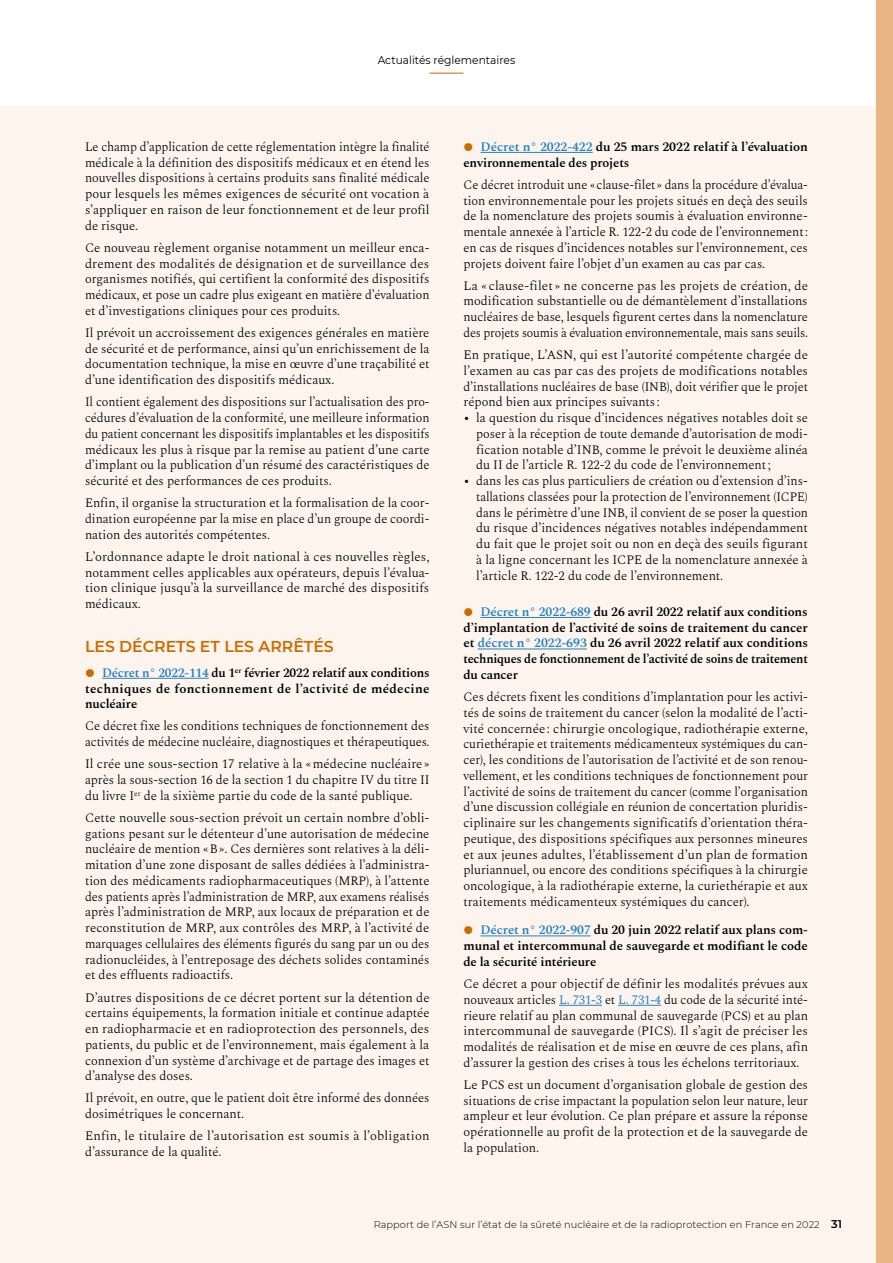
<style>
.page{position:relative;width:893px;height:1263px;background:#fff}
.page>*{position:absolute;margin:0;border:0;box-sizing:border-box;transform-origin:0 0}
.t1{font:600 15.75px "Montserrat";color:#cb6c00}
.t2{font:300 12.75px/15.8px "Spectral";letter-spacing:-.005em;color:#000;text-align:justify}
.t3{font:600 12.75px/15.8px "Spectral";letter-spacing:-.01em;color:#000;text-align:justify}
.t4{font:300 12.75px/15.8px "Spectral";letter-spacing:.015em;color:#000}
.t5{font:11.25px "Montserrat";color:#000;scale:.95 1}
.t6{font:300 9.75px "Montserrat";letter-spacing:.01em;color:#000}
.s1{font-family:"Montserrat";font-weight:900;font-size:24px;color:#cb6c00}
.s2{color:#2581c4}
.s3{font-weight:400}
.s4{font-weight:400;color:#2581c4}
.s5{font-weight:600;font-size:11.25px}
</style>
<div class="page">
<div style="left:0;top:106px;width:893px;height:1157px;background:#fcf4ed"></div>
<div style="left:876px;top:0;width:17px;height:1263px;background:#e9b585"></div>
<hr style="left:102px;top:678px;width:107px;height:1px;background:#2581c4">
<hr style="left:480px;top:152px;width:113px;height:1px;background:#2581c4">
<hr style="left:480px;top:617px;width:111px;height:1px;background:#2581c4">
<hr style="left:478px;top:649px;width:109px;height:1px;background:#2581c4">
<hr style="left:480px;top:935px;width:111px;height:1px;background:#2581c4">
<hr style="left:559px;top:1005px;width:43px;height:1px;background:#2581c4">
<hr style="left:618px;top:1005px;width:43px;height:1px;background:#2581c4">
<hr style="left:429px;top:73px;width:34px;height:1px;background:#cb6c00">
<p class="t5" style="left:378px;top:53px;width:146px">Actualités réglementaires</p>
<p class="t2" style="left:85px;top:138px;width:346px">Le champ d’application de cette réglementation intègre la finalité médicale à la définition des dispositifs médicaux et en étend les nouvelles dispositions à certains produits sans finalité médicale pour lesquels les mêmes exigences de sécurité ont vocation à s’appliquer en raison de leur fonctionnement et de leur profil de risque.</p>
<p class="t2" style="left:85px;top:239px;width:346px">Ce nouveau règlement organise notamment un meilleur enca&shy;drement des modalités de désignation et de surveillance des organismes notifiés, qui certifient la conformité des dispositifs médicaux, et pose un cadre plus exigeant en matière d’évaluation et d’investigations cliniques pour ces produits.</p>
<p class="t2" style="left:85px;top:324px;width:346px">Il prévoit un accroissement des exigences générales en matière de sécurité et de performance, ainsi qu’un enrichissement de la documentation technique, la mise en œuvre d’une traçabilité et d’une identification des dispositifs médicaux.</p>
<p class="t2" style="left:85px;top:393px;width:346px">Il contient également des dispositions sur l’actualisation des pro&shy;cédures d’évaluation de la conformité, une meilleure information du patient concernant les dispositifs implantables et les dispositifs médicaux les plus à risque par la remise au patient d’une carte d’implant ou la publication d’un résumé des caractéristiques de sécurité et des performances de ces produits.</p>
<p class="t2" style="left:85px;top:494px;width:346px">Enfin, il organise la structuration et la formalisation de la coor&shy;dination européenne par la mise en place d’un groupe de coordi&shy;nation des autorités compétentes.</p>
<p class="t2" style="left:85px;top:548px;width:346px">L’ordonnance adapte le droit national à ces nouvelles règles, notamment celles applicables aux opérateurs, depuis l’évalua&shy;tion clinique jusqu’à la surveillance de marché des dispositifs médicaux.</p>
<p class="t1" style="left:85px;top:636px;width:250px">LES DÉCRETS ET LES ARRÊTÉS</p>
<p class="t3" style="left:85px;top:664px;width:346px"><span class="s1">•</span> <span class="s2">Décret n° 2022-114</span> du 1<sup>er</sup> février 2022 relatif aux conditions techniques de fonctionnement de l’activité de médecine nucléaire</p>
<p class="t2" style="left:85px;top:717px;width:346px">Ce décret fixe les conditions techniques de fonctionnement des activités de médecine nucléaire, diagnostiques et thérapeutiques.</p>
<p class="t2" style="left:85px;top:755px;width:346px">Il crée une sous-section 17 relative à la « médecine nucléaire » après la sous-section 16 de la section 1 du chapitre IV du titre II du livre I<sup>er</sup> de la sixième partie du code de la santé publique.</p>
<p class="t2" style="left:85px;top:809px;width:346px">Cette nouvelle sous-section prévoit un certain nombre d’obli&shy;gations pesant sur le détenteur d’une autorisation de médecine nucléaire de mention « B ». Ces dernières sont relatives à la déli&shy;mitation d’une zone disposant de salles dédiées à l’administra&shy;tion des médicaments radiopharmaceutiques (MRP), à l’attente des patients après l’administration de MRP, aux examens réalisés après l’administration de MRP, aux locaux de préparation et de reconstitution de MRP, aux contrôles des MRP, à l’activité de marquages cellulaires des éléments figurés du sang par un ou des radionucléides, à l’entreposage des déchets solides contaminés et des effluents radioactifs.</p>
<p class="t2" style="left:85px;top:988px;width:346px">D’autres dispositions de ce décret portent sur la détention de certains équipements, la formation initiale et continue adaptée en radiopharmacie et en radioprotection des personnels, des patients, du public et de l’environnement, mais également à la connexion d’un système d’archivage et de partage des images et d’analyse des doses.</p>
<p class="t2" style="left:85px;top:1089px;width:346px">Il prévoit, en outre, que le patient doit être informé des données dosimétriques le concernant.</p>
<p class="t4" style="left:85px;top:1127px;width:346px">Enfin, le titulaire de l’autorisation est soumis à l’obligation d’assurance de la qualité.</p>
<p class="t3" style="left:463px;top:138px;width:346px"><span class="s1">•</span> <span class="s2">Décret n° 2022-422</span> du 25 mars 2022 relatif à l’évaluation environnementale des projets</p>
<p class="t2" style="left:463px;top:176px;width:346px">Ce décret introduit une « clause-filet » dans la procédure d’évalua&shy;tion environnementale pour les projets situés en deçà des seuils de la nomenclature des projets soumis à évaluation environne&shy;mentale annexée à l’article R. 122-2 du code de l’environnement : en cas de risques d’incidences notables sur l’environnement, ces projets doivent faire l’objet d’un examen au cas par cas.</p>
<p class="t2" style="left:463px;top:277px;width:346px">La « clause-filet » ne concerne pas les projets de création, de modification substantielle ou de démantèlement d’installations nucléaires de base, lesquels figurent certes dans la nomenclature des projets soumis à évaluation environnementale, mais sans seuils.</p>
<p class="t2" style="left:463px;top:346px;width:346px">En pratique, L’ASN, qui est l’autorité compétente chargée de</p>
<p class="t2" style="left:463px;top:362px;width:346px">l’examen au cas par cas des projets de modifications notables</p>
<p class="t2" style="left:463px;top:377px;width:346px">d’installations nucléaires de base (INB), doit vérifier que le projet</p>
<p class="t2" style="left:463px;top:393px;width:198px">répond bien aux principes suivants :</p>
<p class="t2" style="left:463px;top:409px;width:346px"><span class="s3">∙</span> la question du risque d’incidences négatives notables doit se</p>
<p class="t2" style="left:476px;top:425px;width:333px">poser à la réception de toute demande d’autorisation de modi-</p>
<p class="t2" style="left:476px;top:440px;width:333px">fication notable d’INB, comme le prévoit le deuxième alinéa</p>
<p class="t2" style="left:476px;top:456px;width:296px">du II de l’article R. 122-2 du code de l’environnement ;</p>
<p class="t2" style="left:463px;top:472px;width:346px"><span class="s3">∙</span> dans les cas plus particuliers de création ou d’extension d’ins-</p>
<p class="t2" style="left:476px;top:488px;width:333px">tallations classées pour la protection de l’environnement (ICPE)</p>
<p class="t2" style="left:476px;top:503px;width:333px">dans le périmètre d’une INB, il convient de se poser la question</p>
<p class="t2" style="left:476px;top:519px;width:333px">du risque d’incidences négatives notables indépendamment</p>
<p class="t2" style="left:476px;top:535px;width:333px">du fait que le projet soit ou non en deçà des seuils figurant</p>
<p class="t2" style="left:476px;top:551px;width:333px">à la ligne concernant les ICPE de la nomenclature annexée à</p>
<p class="t2" style="left:476px;top:566px;width:249px">l’article R. 122-2 du code de l’environnement.</p>
<p class="t3" style="left:463px;top:603px;width:346px"><span class="s1">•</span> <span class="s2">Décret n° 2022-689</span> du 26 avril 2022 relatif aux conditions d’implantation de l’activité de soins de traitement du cancer et <span class="s2">décret n° 2022-693</span> du 26 avril 2022 relatif aux conditions techniques de fonctionnement de l’activité de soins de traitement du cancer</p>
<p class="t2" style="left:463px;top:688px;width:346px">Ces décrets fixent les conditions d’implantation pour les activi&shy;tés de soins de traitement du cancer (selon la modalité de l’acti&shy;vité concernée : chirurgie oncologique, radiothérapie externe, curiethérapie et traitements médicamenteux systémiques du can&shy;cer), les conditions de l’autorisation de l’activité et de son renou&shy;vellement, et les conditions techniques de fonctionnement pour l’activité de soins de traitement du cancer (comme l’organisation d’une discussion collégiale en réunion de concertation pluridis&shy;ciplinaire sur les changements significatifs d’orientation théra&shy;peutique, des dispositions spécifiques aux personnes mineures et aux jeunes adultes, l’établissement d’un plan de formation pluriannuel, ou encore des conditions spécifiques à la chirurgie oncologique, à la radiothérapie externe, la curiethérapie et aux traitements médicamenteux systémiques du cancer).</p>
<p class="t3" style="left:463px;top:921px;width:346px"><span class="s1">•</span> <span class="s2">Décret n° 2022-907</span> du 20 juin 2022 relatif aux plans com&shy;munal et intercommunal de sauvegarde et modifiant le code de la sécurité intérieure</p>
<p class="t2" style="left:463px;top:975px;width:346px">Ce décret a pour objectif de définir les modalités prévues aux nouveaux articles <span class="s4">L. 731-3</span> et <span class="s4">L. 731-4</span> du code de la sécurité inté&shy;rieure relatif au plan communal de sauvegarde (PCS) et au plan intercommunal de sauvegarde (PICS). Il s’agit de préciser les modalités de réalisation et de mise en œuvre de ces plans, afin d’assurer la gestion des crises à tous les échelons territoriaux.</p>
<p class="t2" style="left:463px;top:1076px;width:346px">Le PCS est un document d’organisation globale de gestion des situations de crise impactant la population selon leur nature, leur ampleur et leur évolution. Ce plan prépare et assure la réponse opérationnelle au profit de la protection et de la sauvegarde de la population.</p>
<p class="t6" style="left:374px;top:1218px;width:470px">Rapport de l’ASN sur l’état de la sûreté nucléaire et de la radioprotection en France en 2022 <span class="s5">31</span></p>
</div>
